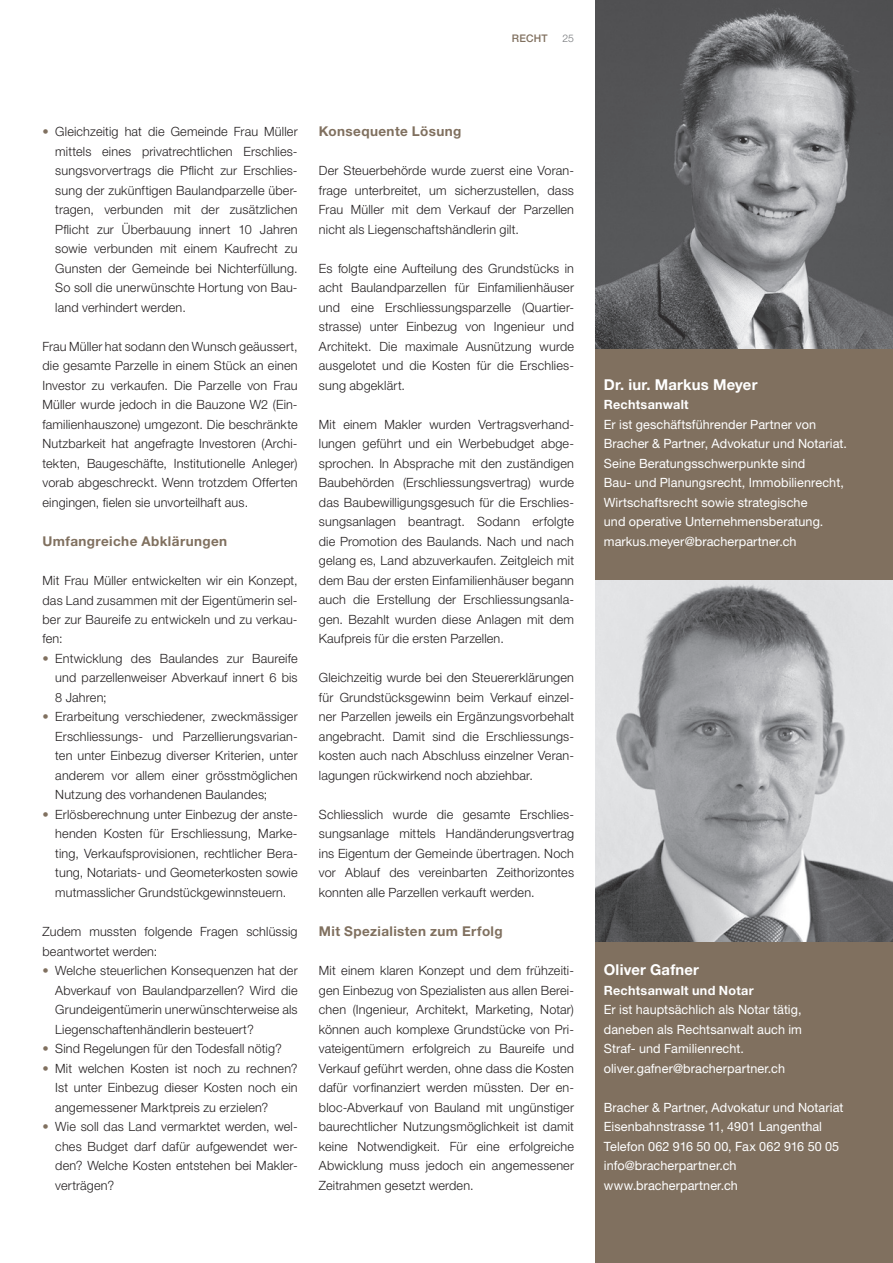
<style>
.page{position:relative;width:893px;height:1263px;background:#fff}
.page>*{position:absolute;margin:0;border:0;box-sizing:border-box;transform-origin:0 0}
.t1{font:700 15px "Helvetica Neue LT Std";letter-spacing:.015em;color:#fff}
.t2{font:700 13.5px "Helvetica Neue LT Std";letter-spacing:.03em;color:#80705f}
.t3{font:300 12.75px/19.5px "Helvetica Neue LT Std";letter-spacing:.015em;color:#231f20;text-align:justify}
.t4{font:12.75px/19.5px "Helvetica Neue LT Std";letter-spacing:.005em;color:#fff}
.t5{font:700 12.75px "Helvetica Neue LT Std";letter-spacing:.02em;color:#fff}
.t6{font:500 10.5px "Helvetica Neue LT Std";letter-spacing:.025em;color:#80705f}
.t7{font:300 10.5px "Helvetica Neue LT Std";color:#76787b}
.s1{color:#80705f}
</style>
<div class="page">
<div style="left:595px;top:349px;width:298px;height:914px;background:#80705f"></div>
<img style="left:595px;top:0;width:298px;height:349px">
<img style="left:595px;top:580px;width:298px;height:361px">
<p class="t6" style="left:512px;top:32px;width:38px">RECHT</p>
<p class="t7" style="left:563px;top:31px;width:13px">25</p>
<p class="t3" style="left:55px;top:122px;width:244px;text-indent:-13px"><span class="s1">•</span> Gleichzeitig hat die Gemeinde Frau Müller mittels eines privatrechtlichen Erschlies&shy;sungsvorvertrags die Pflicht zur Erschlies&shy;sung der zukünftigen Baulandparzelle über&shy;tragen, verbunden mit der zusätzlichen Pflicht zur Überbauung innert 10 Jahren sowie verbunden mit einem Kaufrecht zu Gunsten der Gemeinde bei Nichterfüllung.<br>So soll die unerwünschte Hortung von Bau&shy;land verhindert werden.</p>
<p class="t3" style="left:43px;top:336px;width:257px">Frau Müller hat sodann den Wunsch geäussert, die gesamte Parzelle in einem Stück an einen Investor zu verkaufen. Die Parzelle von Frau Müller wurde jedoch in die Bauzone W2 (Ein&shy;familienhauszone) umgezont. Die beschränkte Nutzbarkeit hat angefragte Investoren (Archi&shy;tekten, Baugeschäfte, Institutionelle Anleger) vorab abgeschreckt. Wenn trotzdem Offerten eingingen, fielen sie unvorteilhaft aus.</p>
<p class="t2" style="left:43px;top:533px;width:186px">Umfangreiche Abklärungen</p>
<p class="t3" style="left:43px;top:570px;width:257px">Mit Frau Müller entwickelten wir ein Konzept, das Land zusammen mit der Eigentümerin sel&shy;ber zur Baureife zu entwickeln und zu verkau&shy;fen:</p>
<p class="t3" style="left:55px;top:648px;width:244px;text-indent:-13px"><span class="s1">•</span> Entwicklung des Baulandes zur Baureife und parzellenweiser Abverkauf innert 6 bis 8 Jahren;</p>
<p class="t3" style="left:55px;top:707px;width:244px;text-indent:-13px"><span class="s1">•</span> Erarbeitung verschiedener, zweckmässiger Erschliessungs- und Parzellierungsvarian&shy;ten unter Einbezug diverser Kriterien, unter anderem vor allem einer grösstmöglichen Nutzung des vorhandenen Baulandes;</p>
<p class="t3" style="left:55px;top:804px;width:244px;text-indent:-13px"><span class="s1">•</span> Erlösberechnung unter Einbezug der anste&shy;henden Kosten für Erschliessung, Marke&shy;ting, Verkaufsprovisionen, rechtlicher Bera&shy;tung, Notariats- und Geometerkosten sowie mutmasslicher Grundstückgewinnsteuern.</p>
<p class="t3" style="left:43px;top:921px;width:257px">Zudem mussten folgende Fragen schlüssig beantwortet werden:</p>
<p class="t3" style="left:55px;top:960px;width:244px;text-indent:-13px"><span class="s1">•</span> Welche steuerlichen Konsequenzen hat der Abverkauf von Baulandparzellen? Wird die Grundeigentümerin unerwünschterweise als Liegenschaftenhändlerin besteuert?</p>
<p class="t3" style="left:43px;top:1038px;width:241px"><span class="s1">•</span> Sind Regelungen für den Todesfall nötig?</p>
<p class="t3" style="left:55px;top:1058px;width:244px;text-indent:-13px"><span class="s1">•</span> Mit welchen Kosten ist noch zu rechnen?<br>Ist unter Einbezug dieser Kosten noch ein angemessener Marktpreis zu erzielen?</p>
<p class="t3" style="left:55px;top:1116px;width:244px;text-indent:-13px"><span class="s1">•</span> Wie soll das Land vermarktet werden, wel&shy;ches Budget darf dafür aufgewendet wer&shy;den? Welche Kosten entstehen bei Makler&shy;verträgen?</p>
<p class="t2" style="left:319px;top:123px;width:144px">Konsequente Lösung</p>
<p class="t3" style="left:319px;top:161px;width:257px">Der Steuerbehörde wurde zuerst eine Voran&shy;frage unterbreitet, um sicherzustellen, dass Frau Müller mit dem Verkauf der Parzellen nicht als Liegenschaftshändlerin gilt.</p>
<p class="t3" style="left:319px;top:258px;width:257px;text-align:left">Es folgte eine Aufteilung des Grundstücks in acht Baulandparzellen für Einfamilienhäuser und eine Erschliessungsparzelle (Quartier&shy;strasse) unter Einbezug von Ingenieur und Architekt. Die maximale Ausnützung wurde ausgelotet und die Kosten für die Erschlies&shy;sung abgeklärt.</p>
<p class="t3" style="left:319px;top:414px;width:257px">Mit einem Makler wurden Vertragsverhand&shy;lungen geführt und ein Werbebudget abge&shy;sprochen. In Absprache mit den zuständigen Baubehörden (Erschliessungsvertrag) wurde das Baubewilligungsgesuch für die Erschlies&shy;sungsanlagen beantragt. Sodann erfolgte die Promotion des Baulands. Nach und nach gelang es, Land abzuverkaufen. Zeitgleich mit dem Bau der ersten Einfamilienhäuser begann auch die Erstellung der Erschliessungsanla&shy;gen. Bezahlt wurden diese Anlagen mit dem Kaufpreis für die ersten Parzellen.</p>
<p class="t3" style="left:319px;top:668px;width:257px">Gleichzeitig wurde bei den Steuererklärungen für Grundstücksgewinn beim Verkauf einzel&shy;ner Parzellen jeweils ein Ergänzungsvorbehalt angebracht. Damit sind die Erschliessungs&shy;kosten auch nach Abschluss einzelner Veran&shy;lagungen rückwirkend noch abziehbar.</p>
<p class="t3" style="left:319px;top:804px;width:257px">Schliesslich wurde die gesamte Erschlies&shy;sungsanlage mittels Handänderungsvertrag ins Eigentum der Gemeinde übertragen. Noch vor Ablauf des vereinbarten Zeithorizontes konnten alle Parzellen verkauft werden.</p>
<p class="t2" style="left:319px;top:923px;width:185px">Mit Spezialisten zum Erfolg</p>
<p class="t3" style="left:319px;top:960px;width:257px">Mit einem klaren Konzept und dem frühzeiti&shy;gen Einbezug von Spezialisten aus allen Berei&shy;chen (Ingenieur, Architekt, Marketing, Notar) können auch komplexe Grundstücke von Pri&shy;vateigentümern erfolgreich zu Baureife und Verkauf geführt werden, ohne dass die Kosten dafür vorfinanziert werden müssten. Der en&shy;bloc-Abverkauf von Bauland mit ungünstiger baurechtlicher Nutzungsmöglichkeit ist damit keine Notwendigkeit. Für eine erfolgreiche Abwicklung muss jedoch ein angemessener Zeitrahmen gesetzt werden.</p>
<p class="t1" style="left:604px;top:375px;width:155px">Dr. iur. Markus Meyer</p>
<p class="t5" style="left:604px;top:397px;width:86px">Rechtsanwalt</p>
<p class="t4" style="left:604px;top:414px;width:245px">Er ist geschäftsführender Partner von Bracher &amp; Partner, Advokatur und Notariat.<br>Seine Beratungsschwerpunkte sind<br>Bau- und Planungsrecht, Immobilienrecht, Wirtschaftsrecht sowie strategische<br>und operative Unternehmensberatung. markus.meyer@bracherpartner.ch</p>
<p class="t1" style="left:604px;top:960px;width:97px">Oliver Gafner</p>
<p class="t5" style="left:604px;top:982px;width:151px">Rechtsanwalt und Notar</p>
<p class="t4" style="left:604px;top:999px;width:200px">Er ist hauptsächlich als Notar tätig, daneben als Rechtsanwalt auch im Straf- und Familienrecht. oliver.gafner@bracherpartner.ch</p>
<p class="t4" style="left:604px;top:1097px;width:241px">Bracher &amp; Partner, Advokatur und Notariat Eisenbahnstrasse 11, 4901 Langenthal Telefon 062 916 50 00, Fax 062 916 50 05 info@bracherpartner.ch www.bracherpartner.ch</p>
</div>
